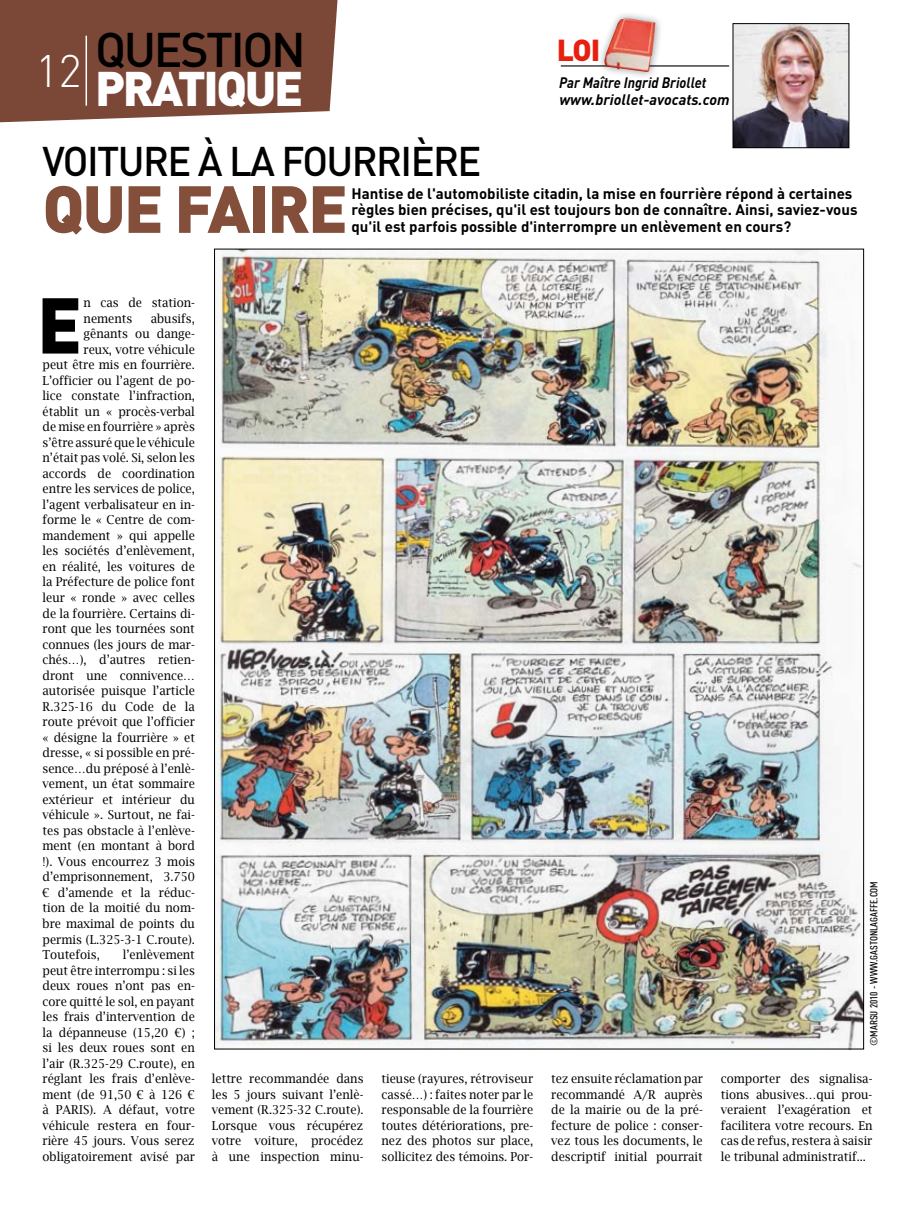
<style>
.page{position:relative;width:915px;height:1212px;background:#fff}
.page>*{position:absolute;margin:0;border:0;box-sizing:border-box;transform-origin:0 0}
.t1{font:900 77.7px "DIN";color:#000;scale:.95 1}
.t2{font:900 65.55px "DIN";letter-spacing:-.03em;color:#834f3b}
.t3{font:500 48px "DIN";letter-spacing:-.05em;color:#000}
.t4{font:900 48px "DIN";letter-spacing:-.05em;color:#fff}
.t5{font:300 45px "DIN";color:#fff}
.t6{font:500 40.95px "DIN";letter-spacing:-.04em;color:#000}
.t7{font:900 30px "DIN";color:#e71f11}
.t8{font:700 15px/16.5px "DIN";color:#000}
.t9{font:italic 700 15px "DIN";color:#000}
.t10{font:italic 700 15px "DIN";color:#000;scale:.9 1}
.t11{font:12.3px/15.5px "Lucida Bright";color:#000;text-align:justify;scale:.95 1}
.t12{font:500 10.2px "DIN Cond";color:#000;scale:1.1 1}
</style>
<div class="page">
<img style="left:216px;top:251px;width:645px;height:796px">
<div style="left:0;top:0;width:337px;height:122px;background:#7b4736"></div>
<hr style="left:85px;top:36px;width:2px;height:70px;background:#fff">
<hr style="left:560px;top:65px;width:169px;height:2px;background:#000">
<div style="left:596px;top:11px;width:84px;height:93px;background:#000;opacity:.4"></div>
<img style="left:603px;top:19px;width:52px;height:53px">
<img style="left:734px;top:25px;width:112px;height:121px">
<div style="left:732px;top:23px;width:116px;height:125px;border:1px solid #000"></div>
<h3 class="t5" style="left:35px;top:43px;width:48px">12</h3>
<h3 class="t3" style="left:95px;top:19px;width:212px">QUESTION</h3>
<h3 class="t4" style="left:95px;top:56px;width:210px">PRATIQUE</h3>
<h3 class="t7" style="left:556px;top:30px;width:45px">LOI</h3>
<p class="t10" style="left:559px;top:73px;width:165px">Par Maître Ingrid Briollet</p>
<p class="t9" style="left:559px;top:90px;width:172px">www.briollet-avocats.com</p>
<h3 class="t6" style="left:43px;top:135px;width:440px">VOITURE À LA FOURRIÈRE</h3>
<h2 class="t2" style="left:43px;top:165px;width:307px">QUE FAIRE</h2>
<p class="t8" style="left:351px;top:185px;width:507px">Hantise de l'automobiliste citadin, la mise en fourrière répond à certaines règles bien précises, qu'il est toujours bon de connaître. Ainsi, saviez-vous qu'il est parfois possible d'interrompre un enlèvement en cours?</p>
<h1 class="t1" style="left:37px;top:273px;width:39px">E</h1>
<p class="t11" style="left:84px;top:295px;width:119px">n cas de station&shy;nements</p>
<p class="t11" style="left:151px;top:310px;width:48px">abusifs,</p>
<p class="t11" style="left:84px;top:326px;width:119px">gênants ou dange-</p>
<p class="t11" style="left:84px;top:341px;width:119px">reux, votre véhicule</p>
<p class="t11" style="left:43px;top:357px;width:162px">peut être mis en fourrière.</p>
<p class="t11" style="left:43px;top:372px;width:162px">L’officier ou l’agent de po-</p>
<p class="t11" style="left:43px;top:388px;width:162px">lice constate l’infraction,</p>
<p class="t11" style="left:43px;top:403px;width:162px">établit un « procès-verbal</p>
<p class="t11" style="left:43px;top:419px;width:162px">de mise en fourrière » après</p>
<p class="t11" style="left:43px;top:435px;width:162px">s’être assuré que le véhicule</p>
<p class="t11" style="left:43px;top:450px;width:162px">n’était pas volé. Si, selon les</p>
<p class="t11" style="left:43px;top:466px;width:162px">accords de coordination</p>
<p class="t11" style="left:43px;top:481px;width:162px">entre les services de police,</p>
<p class="t11" style="left:43px;top:497px;width:162px">l’agent verbalisateur en in-</p>
<p class="t11" style="left:43px;top:512px;width:162px">forme le « Centre de com-</p>
<p class="t11" style="left:43px;top:528px;width:162px">mandement » qui appelle</p>
<p class="t11" style="left:43px;top:543px;width:162px">les sociétés d’enlèvement,</p>
<p class="t11" style="left:43px;top:559px;width:162px">en réalité, les voitures de</p>
<p class="t11" style="left:43px;top:574px;width:162px">la Préfecture de police font</p>
<p class="t11" style="left:43px;top:590px;width:162px">leur « ronde » avec celles</p>
<p class="t11" style="left:43px;top:605px;width:162px">de la fourrière. Certains di-</p>
<p class="t11" style="left:43px;top:621px;width:162px">ront que les tournées sont</p>
<p class="t11" style="left:43px;top:636px;width:162px">connues (les jours de mar-</p>
<p class="t11" style="left:43px;top:652px;width:162px">chés…), d’autres retien-</p>
<p class="t11" style="left:43px;top:667px;width:162px">dront une connivence…</p>
<p class="t11" style="left:43px;top:683px;width:162px">autorisée puisque l’article</p>
<p class="t11" style="left:43px;top:698px;width:162px">R.325-16 du Code de la</p>
<p class="t11" style="left:43px;top:714px;width:162px">route prévoit que l’officier</p>
<p class="t11" style="left:43px;top:729px;width:162px">« désigne la fourrière » et</p>
<p class="t11" style="left:43px;top:745px;width:162px">dresse, « si possible en pré-</p>
<p class="t11" style="left:43px;top:760px;width:162px">sence…du préposé à l’enlè-</p>
<p class="t11" style="left:43px;top:776px;width:162px">vement, un état sommaire</p>
<p class="t11" style="left:43px;top:792px;width:162px">extérieur et intérieur du</p>
<p class="t11" style="left:43px;top:807px;width:162px">véhicule ». Surtout, ne fai-</p>
<p class="t11" style="left:43px;top:823px;width:162px">tes pas obstacle à l’enlève-</p>
<p class="t11" style="left:43px;top:838px;width:162px">ment (en montant à bord</p>
<p class="t11" style="left:43px;top:854px;width:162px">!). Vous encourrez 3 mois</p>
<p class="t11" style="left:43px;top:869px;width:162px">d’emprisonnement, 3.750</p>
<p class="t11" style="left:43px;top:885px;width:162px">€ d’amende et la réduc-</p>
<p class="t11" style="left:43px;top:900px;width:162px">tion de la moitié du nom-</p>
<p class="t11" style="left:43px;top:916px;width:162px">bre maximal de points du</p>
<p class="t11" style="left:43px;top:931px;width:162px">permis (L.325-3-1 C.route).</p>
<p class="t11" style="left:43px;top:947px;width:62px">Toutefois,</p>
<p class="t11" style="left:43px;top:947px;width:162px;text-indent:80px">l’enlèvement peut être interrompu : si les deux roues n’ont pas en&shy;core quitté le sol, en payant les frais d’intervention de la dépanneuse (15,20 €) ; si les deux roues sont en l’air (R.325-29 C.route), en réglant les frais d’enlève&shy;ment (de 91,50 € à 126 € à PARIS). A défaut, votre véhicule restera en four&shy;rière 45 jours. Vous serez obligatoirement avisé par</p>
<p class="t12" style="left:867px;top:1046px;width:150px;rotate:-90deg">©Marsu 2010 - www.gastonlagaffe.com</p>
<p class="t11" style="left:212px;top:1071px;width:161px">lettre recommandée dans les 5 jours suivant l’enlè&shy;vement (R.325-32 C.route).<br>Lorsque vous récupérez votre voiture, procédez à une inspection minu-</p>
<p class="t11" style="left:381px;top:1071px;width:161px">tieuse (rayures, rétroviseur cassé…) : faites noter par le responsable de la fourrière toutes détériorations, pre&shy;nez des photos sur place, sollicitez des témoins. Por-</p>
<p class="t11" style="left:551px;top:1071px;width:161px">tez ensuite réclamation par recommandé A/R auprès de la mairie ou de la pré&shy;fecture de police : conser&shy;vez tous les documents, le descriptif initial pourrait</p>
<p class="t11" style="left:720px;top:1071px;width:161px">comporter des signalisa&shy;tions abusives…qui prou&shy;veraient l’exagération et facilitera votre recours. En cas de refus, restera à saisir le tribunal administratif...</p>
</div>
